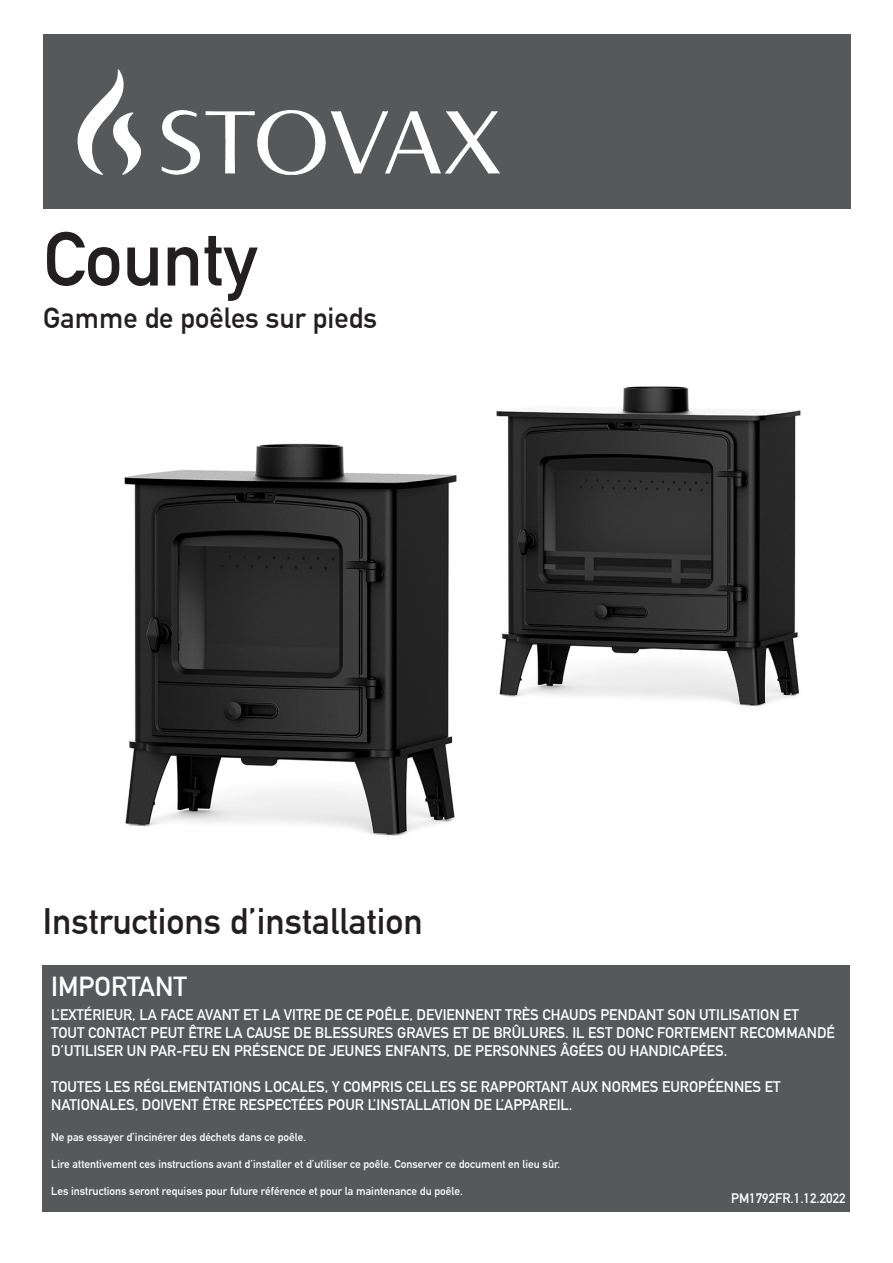
<style>
.page{position:relative;width:893px;height:1263px;background:#fff}
.page>*{position:absolute;margin:0;border:0;box-sizing:border-box;transform-origin:0 0}
.t1{font:700 75px "DIN Alternate";color:#231f20}
.t2{font:700 36px "DIN Alternate";color:#231f20}
.t3{font:700 28.5px "DIN Alternate";color:#231f20}
.t4{font:700 27px "DIN Alternate";color:#fff}
.t5{font:700 15px/18px "DIN Alternate";color:#fff}
.t6{font:700 13.5px "DIN Alternate";color:#fff}
.t7{font:700 11.25px "DIN Alternate";color:#fff}
</style>
<div class="page">
<div style="left:44px;top:35px;width:807px;height:174px;background:#57585a"></div>
<img style="left:78px;top:70px;width:40px;height:103px">
<img style="left:496px;top:386px;width:305px;height:320px">
<img style="left:124px;top:443px;width:333px;height:393px">
<div style="left:43px;top:965px;width:807px;height:247px;background:#57585a"></div>
<p class="t1" style="left:43px;top:202px;width:215px">County</p>
<p class="t3" style="left:43px;top:296px;width:335px">Gamme de poêles sur pieds</p>
<p class="t2" style="left:43px;top:893px;width:381px">Instructions d’installation</p>
<p class="t4" style="left:51px;top:966px;width:137px">IMPORTANT</p>
<p class="t5" style="left:51px;top:1004px;width:785px">L’EXTÉRIEUR, LA FACE AVANT ET LA VITRE DE CE POÊLE, DEVIENNENT TRÈS CHAUDS PENDANT SON UTILISATION ET<br>TOUT CONTACT PEUT ÊTRE LA CAUSE DE BLESSURES GRAVES ET DE BRÛLURES. IL EST DONC FORTEMENT RECOMMANDÉ<br>D’UTILISER UN PAR-FEU EN PRÉSENCE DE JEUNES ENFANTS, DE PERSONNES ÂGÉES OU HANDICAPÉES.</p>
<p class="t5" style="left:51px;top:1076px;width:731px">TOUTES LES RÉGLEMENTATIONS LOCALES, Y COMPRIS CELLES SE RAPPORTANT AUX NORMES EUROPÉENNES ET<br>NATIONALES, DOIVENT ÊTRE RESPECTÉES POUR L’INSTALLATION DE L’APPAREIL.</p>
<p class="t7" style="left:51px;top:1129px;width:256px">Ne pas essayer d’incinérer des déchets dans ce poêle.</p>
<p class="t7" style="left:51px;top:1156px;width:510px">Lire attentivement ces instructions avant d’installer et d’utiliser ce poêle. Conserver ce document en lieu sûr.</p>
<p class="t7" style="left:51px;top:1183px;width:413px">Les instructions seront requises pour future référence et pour la maintenance du poêle.</p>
<p class="t6" style="left:731px;top:1188px;width:116px">PM1792FR.1.12.2022</p>
</div>
